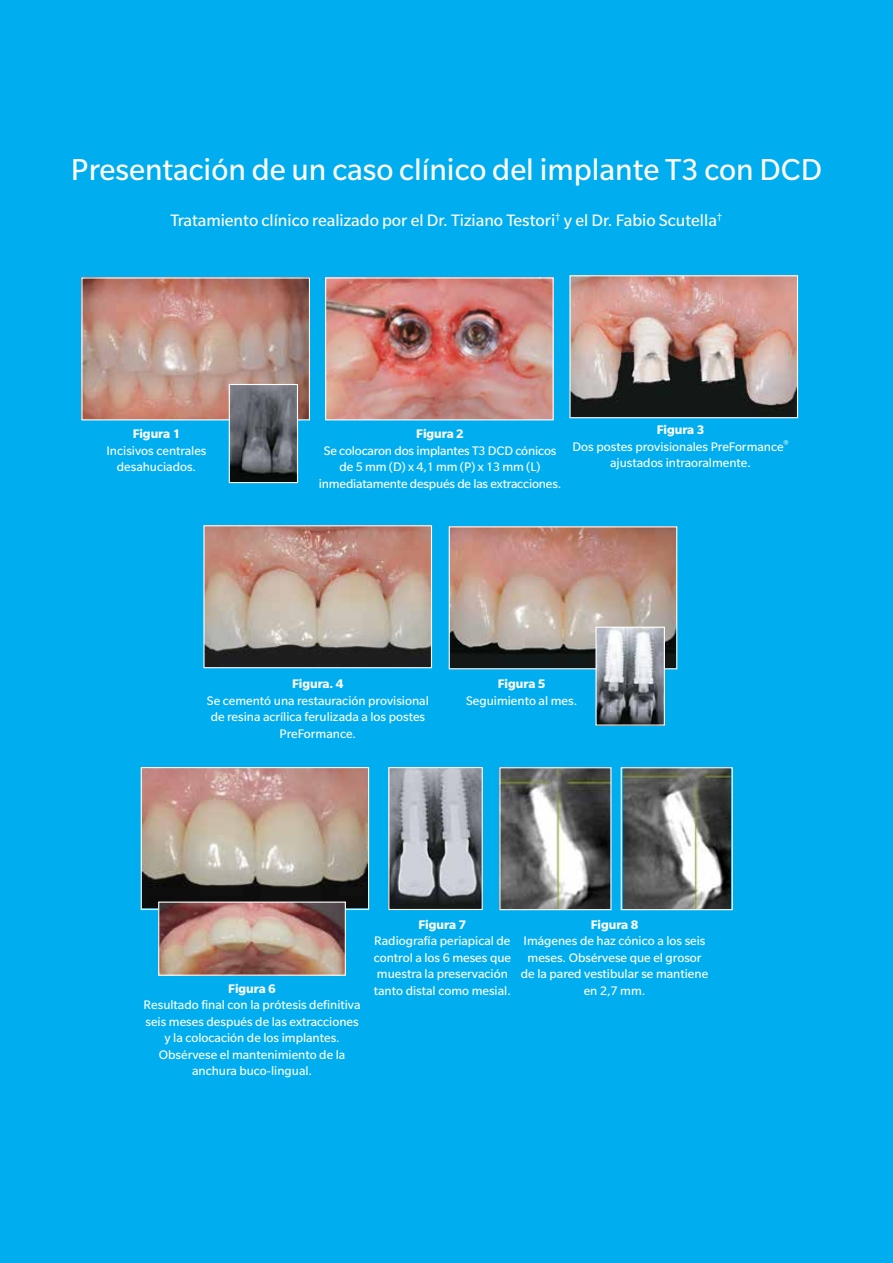
<style>
.page{position:relative;width:893px;height:1263px;background:#00aeef}
.page>*{position:absolute;margin:0;border:0;box-sizing:border-box;transform-origin:0 0}
.t1{font:33px "Slate Pro";color:#fff}
.t2{font:18px "Slate Pro";color:#fff}
.t3{font:13.5px/16.5px "Slate Pro";color:#fff;text-align:center}
.t4{font:700 13.5px "Slate Pro";color:#fff}
.s1{font-weight:700}
</style>
<div class="page">
<img style="left:83px;top:279px;width:225px;height:139px">
<div style="left:81px;top:277px;width:229px;height:143px;border:1px solid #fff"></div>
<img style="left:327px;top:279px;width:225px;height:139px">
<div style="left:325px;top:277px;width:229px;height:143px;border:1px solid #fff"></div>
<img style="left:571px;top:277px;width:225px;height:139px">
<div style="left:569px;top:275px;width:229px;height:143px;border:1px solid #fff"></div>
<img style="left:205px;top:527px;width:225px;height:139px">
<div style="left:203px;top:525px;width:229px;height:143px;border:1px solid #fff"></div>
<img style="left:231px;top:386px;width:65px;height:95px">
<div style="left:229px;top:384px;width:69px;height:99px;border:1px solid #fff"></div>
<img style="left:451px;top:528px;width:224px;height:139px">
<div style="left:449px;top:526px;width:228px;height:143px;border:1px solid #fff"></div>
<img style="left:597px;top:629px;width:66px;height:95px">
<div style="left:595px;top:627px;width:70px;height:99px;border:1px solid #fff"></div>
<img style="left:143px;top:769px;width:224px;height:138px">
<div style="left:141px;top:767px;width:228px;height:143px;border:1px solid #fff"></div>
<img style="left:390px;top:769px;width:91px;height:139px">
<div style="left:388px;top:767px;width:95px;height:143px;border:1px solid #fff"></div>
<img style="left:160px;top:903px;width:184px;height:71px">
<div style="left:158px;top:901px;width:188px;height:75px;border:1px solid #fff"></div>
<img style="left:501px;top:769px;width:108px;height:139px">
<div style="left:499px;top:767px;width:112px;height:143px;border:1px solid #fff"></div>
<img style="left:623px;top:769px;width:107px;height:139px">
<div style="left:621px;top:767px;width:112px;height:143px;border:1px solid #fff"></div>
<h1 class="t1" style="left:71px;top:152px;width:753px">Presentación de un caso clínico del implante T3 con DCD</h1>
<h2 class="t2" style="left:171px;top:211px;width:553px">Tratamiento clínico realizado por el Dr. Tiziano Testori<sup>†</sup> y el Dr. Fabio Scutella<sup>†</sup></h2>
<p class="t4" style="left:133px;top:427px;width:49px">Figura 1</p>
<p class="t3" style="left:107px;top:442px;width:102px">Incisivos centrales desahuciados.</p>
<p class="t4" style="left:416px;top:427px;width:49px">Figura 2</p>
<p class="t3" style="left:319px;top:442px;width:244px">Se colocaron dos implantes T3 DCD cónicos de 5 mm (D) x 4,1 mm (P) x 13 mm (L) inmediatamente después de las extracciones.</p>
<p class="t3" style="left:572px;top:421px;width:218px"><span class="s1">Figura 3<br></span>Dos postes provisionales PreFormance<sup>® </sup>ajustados intraoralmente.</p>
<p class="t4" style="left:292px;top:676px;width:53px">Figura. 4</p>
<p class="t3" style="left:207px;top:692px;width:223px">Se cementó una restauración provisional de resina acrílica ferulizada a los postes<br>PreFormance.</p>
<p class="t4" style="left:498px;top:676px;width:49px">Figura 5</p>
<p class="t3" style="left:466px;top:692px;width:113px">Seguimiento al mes.</p>
<p class="t4" style="left:228px;top:981px;width:49px">Figura 6</p>
<p class="t3" style="left:144px;top:997px;width:218px">Resultado final con la prótesis definitiva seis meses después de las extracciones y la colocación de los implantes.<br>Obsérvese el mantenimiento de la anchura buco-lingual.</p>
<p class="t4" style="left:419px;top:917px;width:49px">Figura 7</p>
<p class="t3" style="left:374px;top:933px;width:139px;text-align:left">Radiografía periapical de control a los 6 meses que muestra la preservación tanto distal como mesial.</p>
<p class="t4" style="left:591px;top:917px;width:49px">Figura 8</p>
<p class="t3" style="left:521px;top:933px;width:189px">Imágenes de haz cónico a los seis meses. Obsérvese que el grosor de la pared vestibular se mantiene en 2,7 mm.</p>
</div>
